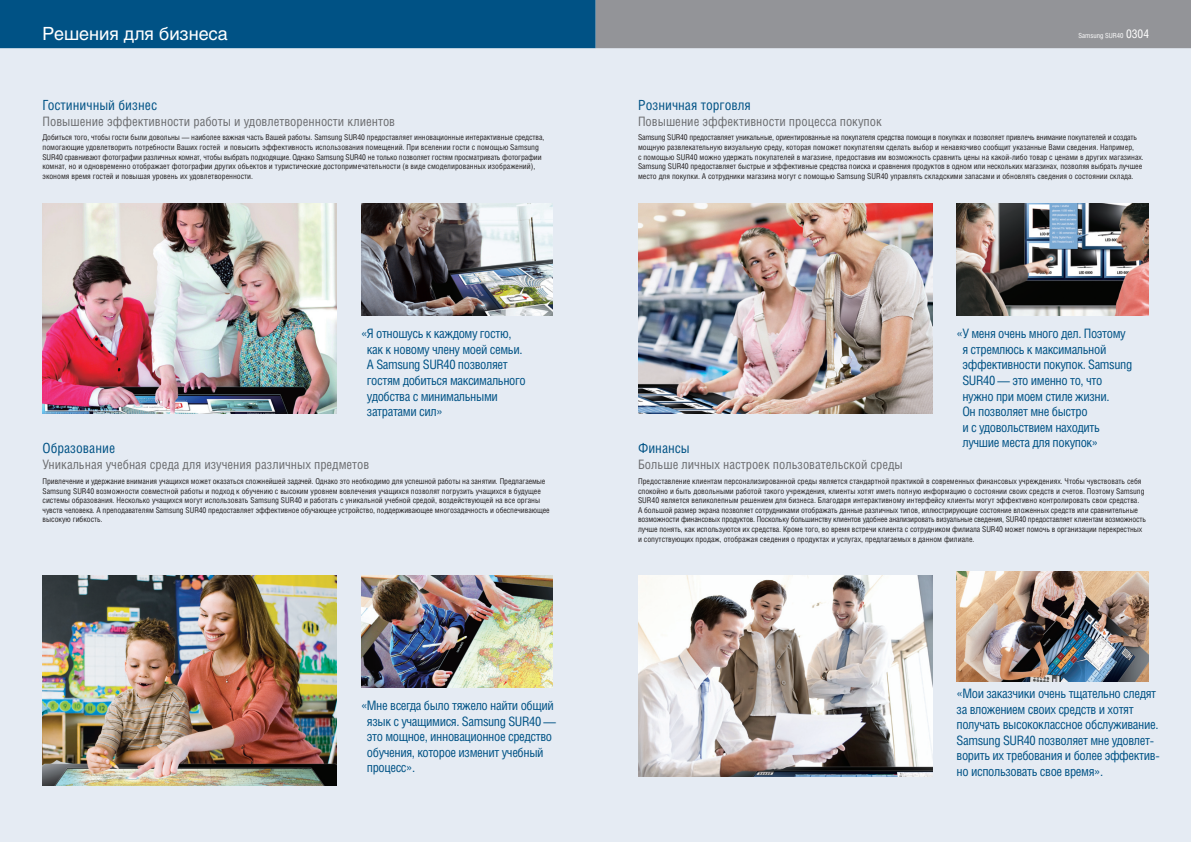
<style>
.page{position:relative;width:1191px;height:842px;background:#fff}
.page>*{position:absolute;margin:0;border:0;box-sizing:border-box;transform-origin:0 0}
.t1{font:18px "Helios";color:#fff}
.t2{font:14px "Helios Cond C";color:#005285}
.t3{font:13px/15.6px "Helios Cond C";letter-spacing:-.03em;color:#005285}
.t4{font:13px "Helios Cond C";color:#6c6d70}
.t5{font:8px/9.6px "Helios Cond C";color:#231f20}
.t6{font:7px "Helios Cond C";color:#fff}
.s1{font-size:12px}
</style>
<div class="page">
<div style="left:0;top:0;width:1191px;height:841px;background:#e5ebf3"></div>
<img style="left:638px;top:575px;width:294px;height:201px">
<img style="left:956px;top:572px;width:192px;height:109px">
<img style="left:361px;top:575px;width:192px;height:112px">
<img style="left:361px;top:204px;width:192px;height:112px">
<img style="left:956px;top:204px;width:192px;height:112px">
<img style="left:638px;top:204px;width:294px;height:209px">
<svg style="left:0;top:0;width:1191px;height:48px;background:#49738e"></svg>
<img style="left:43px;top:204px;width:293px;height:209px">
<img style="left:43px;top:575px;width:293px;height:210px">
<h1 class="t1" style="left:43px;top:22px;width:187px">Решения для бизнеса</h1>
<h2 class="t2" style="left:43px;top:96px;width:116px">Гостиничный бизнес</h2>
<h3 class="t4" style="left:43px;top:113px;width:354px">Повышение эффективности работы и удовлетворенности клиентов</h3>
<p class="t5" style="left:43px;top:133px;width:503px">Добиться того, чтобы гости были довольны — наиболее важная часть Вашей работы. Samsung SUR40 предоставляет инновационные интерактивные средства, помогающие удовлетворить потребности Ваших гостей и повысить эффективность использования помещений. При вселении гости с помощью Samsung SUR40 сравнивают фотографии различных комнат, чтобы выбрать подходящие. Однако Samsung SUR40 не только позволяет гостям просматривать фотографии комнат, но и одновременно отображает фотографии других объектов и туристические достопримечательности (в виде смоделированных изображений), экономя время гостей и повышая уровень их удовлетворенности.</p>
<h3 class="t3" style="left:367px;top:325px;width:160px;text-indent:-6px">«Я отношусь к каждому гостю, как к новому члену моей семьи.<br>А Samsung SUR40 позволяет гостям добиться максимального удобства с минимальными затратами сил»</h3>
<h2 class="t2" style="left:43px;top:440px;width:74px">Образование</h2>
<h3 class="t4" style="left:43px;top:457px;width:328px">Уникальная учебная среда для изучения различных предметов</h3>
<p class="t5" style="left:43px;top:476px;width:508px">Привлечение и удержание внимания учащихся может оказаться сложнейшей задачей. Однако это необходимо для успешной работы на занятии. Предлагаемые Samsung SUR40 возможности совместной работы и подход к обучению с высоким уровнем вовлечения учащихся позволят погрузить учащихся в будущее системы образования. Несколько учащихся могут использовать Samsung SUR40 и работать с уникальной учебной средой, воздействующей на все органы чувств человека. А преподавателям Samsung SUR40 предоставляет эффективное обучающее устройство, поддерживающее многозадачность и обеспечивающее высокую гибкость.</p>
<h3 class="t3" style="left:367px;top:697px;width:191px;text-indent:-6px">«Мне всегда было тяжело найти общий язык с учащимися. Samsung SUR40 — это мощное, инновационное средство обучения, которое изменит учебный процесс».</h3>
<p class="t6" style="left:1078px;top:31px;width:72px">Samsung SUR40 <span class="s1">0304</span></p>
<h2 class="t2" style="left:638px;top:96px;width:114px">Розничная торговля</h2>
<h3 class="t4" style="left:638px;top:113px;width:245px">Повышение эффективности процесса покупок</h3>
<p class="t5" style="left:638px;top:133px;width:507px">Samsung SUR40 предоставляет уникальные, ориентированные на покупателя средства помощи в покупках и позволяет привлечь внимание покупателей и создать мощную развлекательную визуальную среду, которая поможет покупателям сделать выбор и ненавязчиво сообщит указанные Вами сведения. Например,<br>с помощью SUR40 можно удержать покупателей в магазине, предоставив им возможность сравнить цены на какой-либо товар с ценами в других магазинах.<br>Samsung SUR40 предоставляет быстрые и эффективные средства поиска и сравнения продуктов в одном или нескольких магазинах, позволяя выбрать лучшее место для покупки. А сотрудники магазина могут с помощью Samsung SUR40 управлять складскими запасами и обновлять сведения о состоянии склада.</p>
<h3 class="t3" style="left:962px;top:325px;width:171px;text-indent:-6px">«У меня очень много дел. Поэтому я стремлюсь к максимальной эффективности покупок. Samsung<br>SUR40 — это именно то, что нужно при моем стиле жизни.<br>Он позволяет мне быстро<br>и с удовольствием находить лучшие места для покупок»</h3>
<h2 class="t2" style="left:638px;top:440px;width:53px">Финансы</h2>
<h3 class="t4" style="left:638px;top:457px;width:266px">Больше личных настроек пользовательской среды</h3>
<p class="t5" style="left:638px;top:476px;width:509px">Предоставление клиентам персонализированной среды является стандартной практикой в современных финансовых учреждениях. Чтобы чувствовать себя спокойно и быть довольными работой такого учреждения, клиенты хотят иметь полную информацию о состоянии своих средств и счетов. Поэтому Samsung SUR40 является великолепным решением для бизнеса. Благодаря интерактивному интерфейсу клиенты могут эффективно контролировать свои средства.<br>А большой размер экрана позволяет сотрудниками отображать данные различных типов, иллюстрирующие состояние вложенных средств или сравнительные возможности финансовых продуктов. Поскольку большинству клиентов удобнее анализировать визуальные сведения, SUR40 предоставляет клиентам возможность лучше понять, как используются их средства. Кроме того, во время встречи клиента с сотрудником филиала SUR40 может помочь в организации перекрестных и сопутствующих продаж, отображая сведения о продуктах и услугах, предлагаемых в данном филиале.</p>
<h3 class="t3" style="left:956px;top:685px;width:205px">«Мои заказчики очень тщательно следят за вложением своих средств и хотят получать высококлассное обслуживание.<br>Samsung SUR40 позволяет мне удовлет&shy;ворить их требования и более эффектив&shy;но использовать свое время».</h3>
</div>
